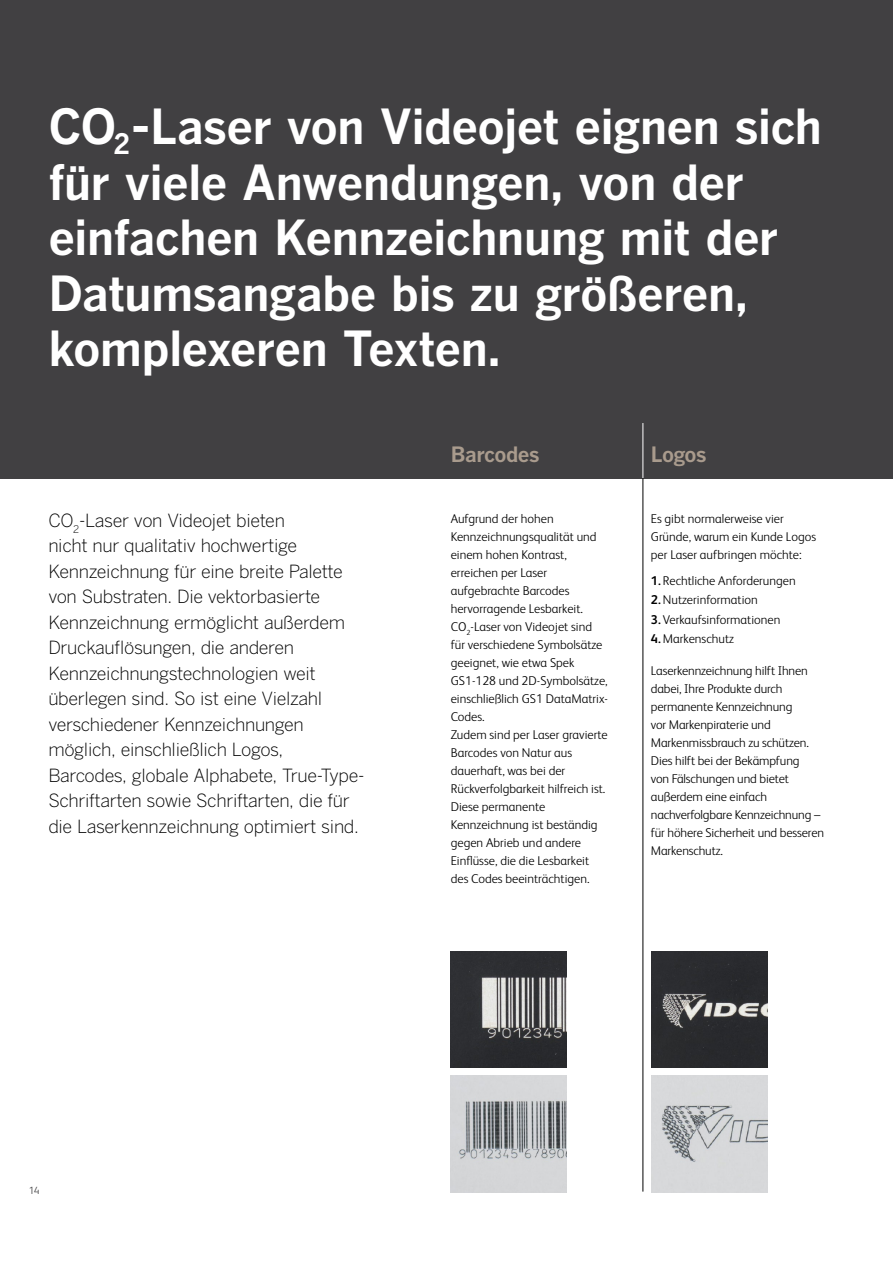
<style>
.page{position:relative;width:893px;height:1263px;background:#fff}
.page>*{position:absolute;margin:0;border:0;box-sizing:border-box;transform-origin:0 0}
.t1{font:700 48px/55.5px "Benton Gothic";letter-spacing:-.02em;color:#fff}
.t2{font:700 21px "Benton Gothic";letter-spacing:-.03em;color:#a99b8d}
.t3{font:300 18px/25.5px "Benton Gothic";letter-spacing:-.02em;color:#000}
.t4{font:300 12.75px/18px "FS Albert Pro";color:#000}
.t5{font:300 10.5px "FS Albert Pro";color:#414042}
.s1{font-weight:700}
</style>
<div class="page">
<div style="left:0;top:0;width:893px;height:478px;background:#414042"></div>
<hr style="left:642px;top:478px;width:1px;height:713px;background:#000">
<hr style="left:642px;top:423px;width:1px;height:55px;background:#fff">
<img style="left:450px;top:951px;width:117px;height:117px">
<img style="left:450px;top:1075px;width:117px;height:117px">
<img style="left:651px;top:951px;width:117px;height:117px">
<img style="left:651px;top:1075px;width:117px;height:117px">
<h1 class="t1" style="left:48px;top:100px;width:775px">CO<sub>2</sub>-Laser von Videojet eignen sich für viele Anwendungen, von der einfachen Kennzeichnung mit der<br>Datumsangabe bis zu größeren, komplexeren Texten.</h1>
<p class="t3" style="left:48px;top:508px;width:318px">CO<sub>2</sub>-Laser von Videojet bieten<br>nicht nur qualitativ hochwertige Kennzeichnung für eine breite Palette von Substraten. Die vektorbasierte Kennzeichnung ermöglicht außerdem Druckauflösungen, die anderen Kennzeichnungstechnologien weit überlegen sind. So ist eine Vielzahl verschiedener Kennzeichnungen möglich, einschließlich Logos, Barcodes, globale Alphabete, True-Type-Schriftarten sowie Schriftarten, die für die Laserkennzeichnung optimiert sind.</p>
<h2 class="t2" style="left:451px;top:442px;width:90px">Barcodes</h2>
<p class="t4" style="left:451px;top:509px;width:159px">Aufgrund der hohen<br>Kennzeichnungsqualität und einem hohen Kontrast, erreichen per Laser aufgebrachte Barcodes hervorragende Lesbarkeit.<br>CO<sub>2</sub>-Laser von Videojet sind für verschiedene Symbolsätze geeignet, wie etwa Spek<br>GS1-128 und 2D-Symbolsätze, einschließlich GS1 DataMatrix-<br>Codes.<br>Zudem sind per Laser gravierte<br>Barcodes von Natur aus dauerhaft, was bei der<br>Rückverfolgbarkeit hilfreich ist.<br>Diese permanente<br>Kennzeichnung ist beständig gegen Abrieb und andere<br>Einflüsse, die die Lesbarkeit des Codes beeinträchtigen.</p>
<h2 class="t2" style="left:651px;top:442px;width:57px">Logos</h2>
<p class="t4" style="left:651px;top:509px;width:167px">Es gibt normalerweise vier<br>Gründe, warum ein Kunde Logos per Laser aufbringen möchte:</p>
<p class="t4" style="left:651px;top:571px;width:146px"><span class="s1">1.</span> Rechtliche Anforderungen</p>
<p class="t4" style="left:651px;top:590px;width:108px"><span class="s1">2.</span> Nutzerinformation</p>
<p class="t4" style="left:651px;top:610px;width:131px"><span class="s1">3.</span> Verkaufsinformationen</p>
<p class="t4" style="left:651px;top:629px;width:85px"><span class="s1">4.</span> Markenschutz</p>
<p class="t4" style="left:651px;top:661px;width:175px">Laserkennzeichnung hilft Ihnen dabei, Ihre Produkte durch permanente Kennzeichnung<br>vor Markenpiraterie und<br>Markenmissbrauch zu schützen.<br>Dies hilft bei der Bekämpfung<br>von Fälschungen und bietet außerdem eine einfach nachverfolgbare Kennzeichnung – für höhere Sicherheit und besseren<br>Markenschutz.</p>
<p class="t5" style="left:29px;top:1183px;width:12px">14</p>
</div>
